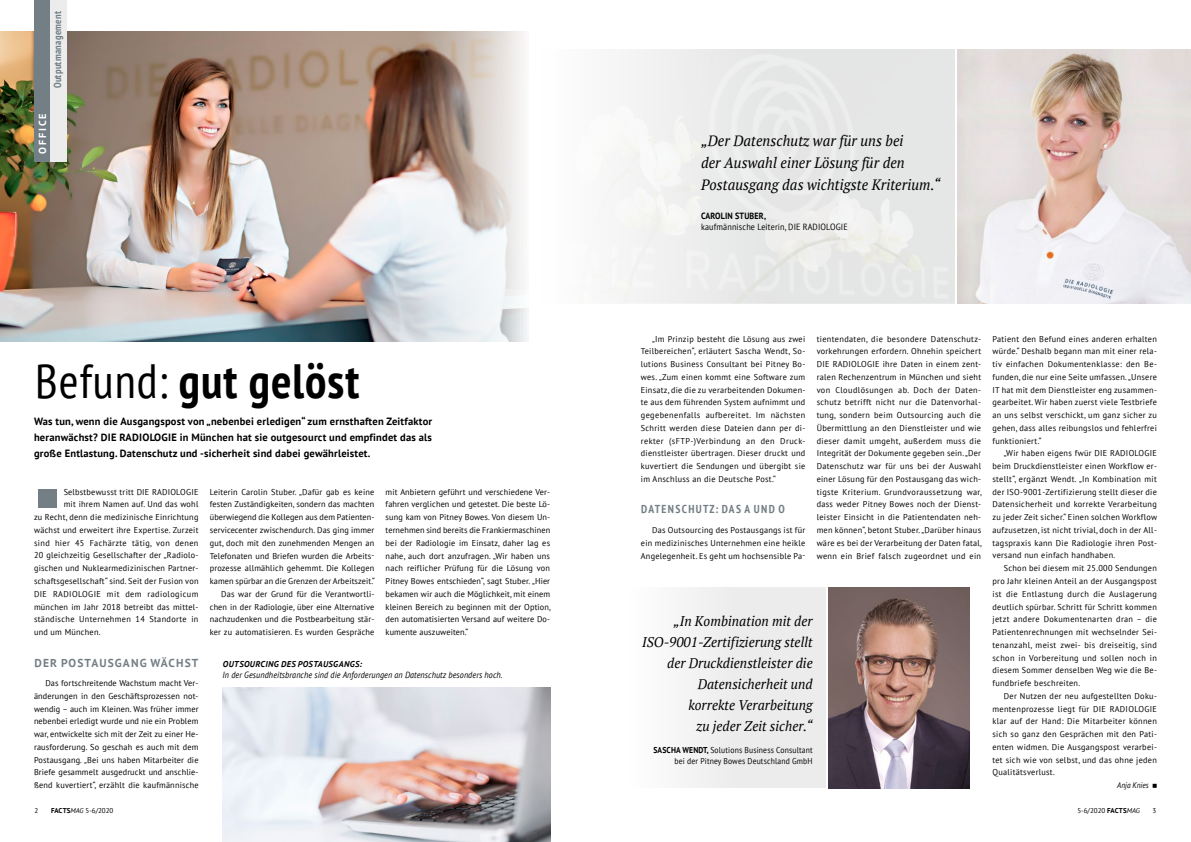
<style>
.page{position:relative;width:1191px;height:842px;background:#fff}
.page>*{position:absolute;margin:0;border:0;box-sizing:border-box;transform-origin:0 0}
.t1{font:700 condensed 48px "PT Sans";letter-spacing:.02em;color:#000}
.t2{font:italic 15px/22px "PT Serif";letter-spacing:.005em;color:#000;scale:.95 1}
.t3{font:italic 14px/21px "PT Serif";letter-spacing:.005em;color:#000;text-align:right;scale:.95 1}
.t4{font:700 condensed 11.5px "PT Sans";letter-spacing:.115em;color:#737f85}
.t5{font:700 11.5px "PT Sans";letter-spacing:.095em;color:#737f85}
.t6{font:700 10.5px/16px "PT Sans";letter-spacing:.02em;color:#000;text-align:justify}
.t7{font:700 condensed 10.2px "PT Sans";letter-spacing:.03em;color:#737f85}
.t8{font:700 10.2px "PT Sans";letter-spacing:.19em;color:#fff}
.t9{font:italic 9px "PT Sans";letter-spacing:.01em;color:#000;scale:.9 1}
.t10{font:9px "PT Sans";letter-spacing:.02em;color:#000;scale:.9 1}
.t11{font:700 9px "PT Sans";letter-spacing:.02em;color:#000;scale:.9 1}
.t12{font:8.5px/12.8px "PT Sans";letter-spacing:.025em;color:#000;text-align:justify}
.t13{font:8.5px/11px "PT Sans";letter-spacing:.025em;color:#000;text-align:right;scale:.9 1}
.t14{font:8.5px "PT Sans";letter-spacing:.045em;color:#000}
.t15{font:8.5px "PT Sans";letter-spacing:.05em;color:#000}
.t16{font:italic 700 8.5px "PT Sans";letter-spacing:.045em;color:#000}
.t17{font:italic 8.2px "PT Sans";color:#000;scale:.9 1}
.t18{font:7px "PT Sans";color:#000}
.s1{font-weight:400}
.s2{font-weight:700}
.s3{font-style:italic}
</style>
<div class="page">
<img style="left:0;top:31px;width:527px;height:311px">
<div style="left:38px;top:489px;width:19px;height:18px;background:#737f85"></div>
<div style="left:34px;top:0;width:16px;height:161px;background:#737f85"></div>
<div style="left:50px;top:0;width:17px;height:161px;background:#ececed"></div>
<div style="left:534px;top:50px;width:420px;height:253px;background:linear-gradient(to right,#fafafa,#e1e2e2)"></div>
<img style="left:957px;top:50px;width:234px;height:253px">
<img style="left:828px;top:587px;width:141px;height:201px">
<div style="left:624px;top:587px;width:201px;height:201px;background:#ececed"></div>
<img style="left:223px;top:688px;width:327px;height:154px">
<p class="t7" style="left:51px;top:88px;width:79px;rotate:-90deg">Outputmanagement</p>
<p class="t8" style="left:36px;top:154px;width:42px;rotate:-90deg">OFFICE</p>
<h1 class="t1" style="left:35px;top:349px;width:325px"><span class="s1">Befund:</span> gut gelöst</h1>
<p class="t6" style="left:34px;top:413px;width:400px">Was tun, wenn die Ausgangspost von „nebenbei erledigen“ zum ernsthaften Zeitfaktor heranwächst? DIE RADIOLOGIE in München hat sie outgesourct und empfindet das als große Entlastung. Datenschutz und -sicherheit sind dabei gewährleistet.</p>
<p class="t12" style="left:64px;top:485px;width:136px">Selbstbewusst tritt DIE RADIOLOGIE</p>
<p class="t12" style="left:64px;top:498px;width:136px">mit ihrem Namen auf. Und das wohl</p>
<p class="t12" style="left:34px;top:511px;width:166px">zu Recht, denn die medizinische Einrichtung</p>
<p class="t12" style="left:34px;top:523px;width:166px">wächst und erweitert ihre Expertise. Zurzeit</p>
<p class="t14" style="left:34px;top:537px;width:166px">sind hier 45 Fachärzte tätig, von denen</p>
<p class="t12" style="left:34px;top:549px;width:166px">20 gleichzeitig Gesellschafter der „Radiolo-</p>
<p class="t12" style="left:34px;top:562px;width:166px">gischen und Nuklearmedizinischen Partner-</p>
<p class="t12" style="left:34px;top:574px;width:166px">schaftsgesellschaft“ sind. Seit der Fusion von</p>
<p class="t15" style="left:34px;top:588px;width:166px">DIE RADIOLOGIE mit dem radiologicum</p>
<p class="t12" style="left:34px;top:600px;width:166px">münchen im Jahr 2018 betreibt das mittel-</p>
<p class="t12" style="left:34px;top:613px;width:166px">ständische Unternehmen 14 Standorte in</p>
<p class="t12" style="left:34px;top:625px;width:68px">und um München.</p>
<h3 class="t5" style="left:34px;top:655px;width:165px">DER POSTAUSGANG WÄCHST</h3>
<p class="t12" style="left:34px;top:676px;width:166px;text-indent:11px">Das fortschreitende Wachstum macht Ver&shy;änderungen in den Geschäftsprozessen not&shy;wendig – auch im Kleinen. Was früher immer nebenbei erledigt wurde und nie ein Problem war, entwickelte sich mit der Zeit zu einer He&shy;rausforderung. So geschah es auch mit dem Postausgang. „Bei uns haben Mitarbeiter die Briefe gesammelt ausgedruckt und anschlie&shy;ßend kuvertiert“, erzählt die kaufmännische</p>
<p class="t12" style="left:210px;top:485px;width:167px;text-align:right">Leiterin Carolin Stuber. „Dafür gab es keine festen Zuständigkeiten, sondern das machten überwiegend die Kollegen aus dem Patienten&shy;servicecenter zwischendurch. Das ging immer gut, doch mit den zunehmenden Mengen an Telefonaten und Briefen wurden die Arbeits&shy;prozesse allmählich gehemmt. Die Kollegen kamen spürbar an die Grenzen der Arbeitszeit.“ Das war der Grund für die Verantwortli&shy;chen in der Radiologie, über eine Alternative nachzudenken und die Postbearbeitung stär&shy;ker zu automatisieren. Es wurden Gespräche</p>
<p class="t12" style="left:386px;top:485px;width:167px">mit Anbietern geführt und verschiedene Ver&shy;fahren verglichen und getestet. Die beste Lö&shy;sung kam von Pitney Bowes. Von diesem Un&shy;ternehmen sind bereits die Frankiermaschinen bei der Radiologie im Einsatz, daher lag es nahe, auch dort anzufragen. „Wir haben uns nach reiflicher Prüfung für die Lösung von Pitney Bowes entschieden“, sagt Stuber. „Hier bekamen wir auch die Möglichkeit, mit einem kleinen Bereich zu beginnen mit der Option, den automatisierten Versand auf weitere Do&shy;kumente auszuweiten.“</p>
<p class="t16" style="left:223px;top:659px;width:141px">OUTSOURCING DES POSTAUSGANGS:</p>
<p class="t9" style="left:223px;top:669px;width:312px">In der Gesundheitsbranche sind die Anforderungen an Datenschutz besonders hoch.</p>
<h2 class="t2" style="left:701px;top:129px;width:253px">„Der Datenschutz war für uns bei<br>der Auswahl einer Lösung für den<br>Postausgang das wichtigste Kriterium.“</h2>
<p class="t11" style="left:701px;top:209px;width:74px">CAROLIN STUBER,</p>
<p class="t10" style="left:701px;top:221px;width:165px">kaufmännische Leiterin, DIE RADIOLOGIE</p>
<p class="t12" style="left:641px;top:332px;width:166px;text-indent:11px">„Im Prinzip besteht die Lösung aus zwei Teilbereichen“, erläutert Sascha Wendt, So&shy;lutions Business Consultant bei Pitney Bo&shy;wes. „Zum einen kommt eine Software zum Einsatz, die die zu verarbeitenden Dokumen&shy;te aus dem führenden System aufnimmt und gegebenenfalls aufbereitet. Im nächsten Schritt werden diese Dateien dann per di&shy;rekter (sFTP-)Verbindung an den Druck&shy;dienstleister übertragen. Dieser druckt und kuvertiert die Sendungen und übergibt sie im Anschluss an die Deutsche Post.“</p>
<h3 class="t4" style="left:641px;top:502px;width:145px">DATENSCHUTZ: DAS A UND O</h3>
<p class="t12" style="left:641px;top:523px;width:166px;text-indent:11px">Das Outsourcing des Postausgangs ist für ein medizinisches Unternehmen eine heikle Angelegenheit. Es geht um hochsensible Pa-</p>
<p class="t12" style="left:816px;top:332px;width:167px">tientendaten, die besondere Datenschutz&shy;vorkehrungen erfordern. Ohnehin speichert DIE RADIOLOGIE ihre Daten in einem zent&shy;ralen Rechenzentrum in München und sieht von Cloudlösungen ab. Doch der Daten&shy;schutz betrifft nicht nur die Datenvorhal&shy;tung, sondern beim Outsourcing auch die Übermittlung an den Dienstleister und wie dieser damit umgeht, außerdem muss die Integrität der Dokumente gegeben sein. „Der Datenschutz war für uns bei der Auswahl einer Lösung für den Postausgang das wich&shy;tigste Kriterium. Grundvoraussetzung war, dass weder Pitney Bowes noch der Dienst&shy;leister Einsicht in die Patientendaten neh&shy;men können“, betont Stuber. „Darüber hinaus wäre es bei der Verarbeitung der Daten fatal, wenn ein Brief falsch zugeordnet und ein</p>
<p class="t12" style="left:992px;top:332px;width:166px">Patient den Befund eines anderen erhalten würde.“ Deshalb begann man mit einer rela&shy;tiv einfachen Dokumentenklasse: den Be&shy;funden, die nur eine Seite umfassen. „Unsere IT hat mit dem Dienstleister eng zusammen&shy;gearbeitet. Wir haben zuerst viele Testbriefe an uns selbst verschickt, um ganz sicher zu gehen, dass alles reibungslos und fehlerfrei funktioniert.“</p>
<p class="t12" style="left:992px;top:447px;width:166px;text-indent:11px">„Wir haben eigens fwür DIE RADIOLOGIE beim Druckdienstleister einen Workflow er&shy;stellt“, ergänzt Wendt. „In Kombination mit der ISO-9001-Zertifizierung stellt dieser die Datensicherheit und korrekte Verarbeitung zu jeder Zeit sicher.“ Einen solchen Workflow aufzusetzen, ist nicht trivial, doch in der All&shy;tagspraxis kann Die Radiologie ihren Post&shy;versand nun einfach handhaben.</p>
<p class="t12" style="left:992px;top:562px;width:166px;text-indent:11px">Schon bei diesem mit 25.000 Sendungen pro Jahr kleinen Anteil an der Ausgangspost ist die Entlastung durch die Auslagerung deutlich spürbar. Schritt für Schritt kommen jetzt andere Dokumentenarten dran – die Patientenrechnungen mit wechselnder Sei&shy;tenanzahl, meist zwei- bis dreiseitig, sind schon in Vorbereitung und sollen noch in diesem Sommer denselben Weg wie die Be&shy;fundbriefe beschreiten.</p>
<p class="t12" style="left:992px;top:689px;width:166px;text-indent:11px">Der Nutzen der neu aufgestellten Doku&shy;mentenprozesse liegt für DIE RADIOLOGIE klar auf der Hand: Die Mitarbeiter können sich so ganz den Gesprächen mit den Pati&shy;enten widmen. Die Ausgangspost verarbei&shy;tet sich wie von selbst, und das ohne jeden Qualitätsverlust.</p>
<p class="t17" style="left:1117px;top:780px;width:37px">Anja Knies</p>
<h3 class="t3" style="left:642px;top:611px;width:181px">„In Kombination mit der<br>ISO-9001-Zertifizierung stellt der Druckdienstleister die<br>Datensicherheit und<br>korrekte Verarbeitung<br>zu jeder Zeit sicher.“</h3>
<p class="t13" style="left:653px;top:745px;width:178px"><span class="s2">SASCHA WENDT,</span> Solutions Business Consultant bei der Pitney Bowes Deutschland GmbH</p>
<p class="t18" style="left:35px;top:806px;width:5px">2</p>
<p class="t18" style="left:51px;top:806px;width:64px"><span class="s2">FACTS</span><span class="s3">MAG</span> 5-6/2020</p>
<p class="t18" style="left:1077px;top:806px;width:64px">5-6/2020 <span class="s2">FACTS</span><span class="s3">MAG</span></p>
<p class="t18" style="left:1152px;top:806px;width:5px">3</p>
</div>
